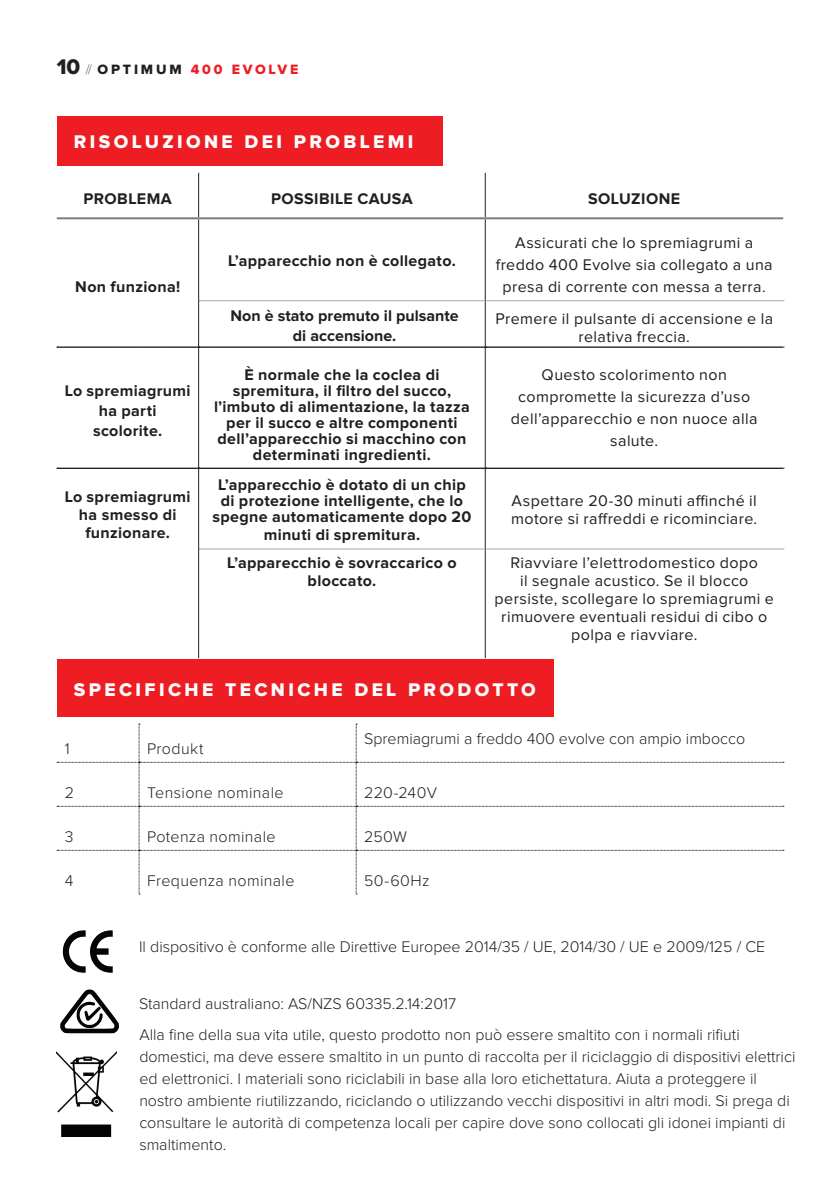
<style>
.page{position:relative;width:840px;height:1191px;background:#fff}
.page>*{position:absolute;margin:0;border:0;box-sizing:border-box;transform-origin:0 0}
.New_Page_Header_ENGL{font:19px "Proxima Nova Extrabld";letter-spacing:.18em;color:#fff}
.Body_no_indent_CZECH{font:300 16px/22px "Proxima Nova";color:#231f20}
.New_Safety_First_lar{font:700 16px/16px "Proxima Nova";letter-spacing:.02em;color:#231f20;text-align:center}
.New_Safety_First_lar-2{font:16px/18px "Proxima Nova";letter-spacing:.025em;color:#231f20;text-align:center}
.New_Safety_First_lar-3{font:300 16px "Proxima Nova";letter-spacing:.025em;color:#231f20}
.Body_Table_CZECH{font:300 16px "Proxima Nova";color:#231f20}
.Body_fine_print_CZEC{font:300 16px "Proxima Nova";color:#231f20}
.Body_Table_CZECH-2{font:700 16px/20px "Proxima Nova";color:#231f20;text-align:center}
.t1{font:14px "Proxima Nova Extrabld";letter-spacing:.2em;color:#ee1d23}
.s1{font-size:22px;color:#231f20}
.s2{font-family:"Proxima Nova";font-weight:100;color:#231f20}
.s3{color:#231f20}
</style>
<div class="page">
<div style="left:57px;top:116px;width:385px;height:49px;background:#ee1d23"></div>
<hr style="left:198px;top:173px;width:1px;height:44px;background:#231f20">
<hr style="left:484px;top:173px;width:1px;height:44px;background:#231f20">
<hr style="left:198px;top:219px;width:1px;height:128px;background:#231f20">
<hr style="left:484px;top:219px;width:1px;height:128px;background:#231f20">
<hr style="left:198px;top:347px;width:1px;height:121px;background:#231f20">
<hr style="left:484px;top:347px;width:1px;height:121px;background:#231f20">
<hr style="left:198px;top:468px;width:1px;height:190px;background:#231f20">
<hr style="left:484px;top:468px;width:1px;height:190px;background:#231f20">
<hr style="left:57px;top:217px;width:141px;height:2px;background:#797c7d">
<hr style="left:198px;top:217px;width:287px;height:2px;background:#797c7d">
<hr style="left:485px;top:217px;width:297px;height:2px;background:#797c7d">
<svg style="left:57px;top:347px;width:726px;height:1px"></svg>
<svg style="left:57px;top:468px;width:726px;height:1px"></svg>
<svg style="left:199px;top:300px;width:584px;height:1px"></svg>
<svg style="left:199px;top:548px;width:584px;height:1px"></svg>
<div style="left:57px;top:659px;width:496px;height:58px;background:#ee1d23"></div>
<svg style="left:57px;top:723px;width:726px;height:171px"></svg>
<svg style="left:62px;top:930px;width:51px;height:43px"></svg>
<svg style="left:60px;top:989px;width:59px;height:44px"></svg>
<img style="left:57px;top:1052px;width:59px;height:84px">
<p class="t1" style="left:57px;top:63px;width:243px"><span class="s1">10</span> <span class="s2">//</span> <span class="s3">OPTIMUM</span> 400 EVOLVE</p>
<p class="New_Page_Header_ENGL" style="left:74px;top:133px;width:341px">RISOLUZIONE DEI PROBLEMI</p>
<p class="New_Safety_First_lar" style="left:83px;top:191px;width:90px">PROBLEMA</p>
<p class="New_Safety_First_lar" style="left:271px;top:191px;width:143px">POSSIBILE CAUSA</p>
<p class="New_Safety_First_lar" style="left:588px;top:191px;width:93px">SOLUZIONE</p>
<p class="New_Safety_First_lar" style="left:75px;top:279px;width:106px">Non funziona!</p>
<p class="New_Safety_First_lar" style="left:65px;top:381px;width:127px;line-height:20px">Lo spremiagrumi ha parti scolorite.</p>
<p class="New_Safety_First_lar" style="left:65px;top:488px;width:127px;line-height:18px">Lo spremiagrumi ha smesso di funzionare.</p>
<p class="New_Safety_First_lar" style="left:228px;top:253px;width:229px">L’apparecchio non è collegato.</p>
<p class="Body_Table_CZECH-2" style="left:230px;top:306px;width:229px">Non è stato premuto il pulsante di accensione.</p>
<p class="New_Safety_First_lar-2" style="left:495px;top:232px;width:278px;line-height:22px">Assicurati che lo spremiagrumi a freddo 400 Evolve sia collegato a una presa di corrente con messa a terra.</p>
<p class="New_Safety_First_lar-2" style="left:495px;top:310px;width:279px">Premere il pulsante di accensione e la relativa freccia.</p>
<p class="New_Safety_First_lar" style="left:214px;top:367px;width:257px">È normale che la coclea di spremitura, il filtro del succo, l’imbuto di alimentazione, la tazza per il succo e altre componenti dell’apparecchio si macchino con determinati ingredienti.</p>
<p class="New_Safety_First_lar-2" style="left:510px;top:364px;width:248px;line-height:22px">Questo scolorimento non compromette la sicurezza d’uso dell’apparecchio e non nuoce alla salute.</p>
<p class="New_Safety_First_lar" style="left:212px;top:477px;width:260px">L’apparecchio è dotato di un chip di protezione intelligente, che lo spegne automaticamente dopo 20</p>
<p class="New_Safety_First_lar" style="left:263px;top:527px;width:158px">minuti di spremitura.</p>
<p class="New_Safety_First_lar" style="left:227px;top:554px;width:231px;line-height:18px">L’apparecchio è sovraccarico o bloccato.</p>
<p class="New_Safety_First_lar-2" style="left:511px;top:492px;width:247px;text-align:left">Aspettare 20-30 minuti affinché il motore si raffreddi e ricominciare.</p>
<p class="New_Safety_First_lar-2" style="left:494px;top:554px;width:280px">Riavviare l’elettrodomestico dopo<br>il segnale acustico. Se il blocco persiste, scollegare lo spremiagrumi e rimuovere eventuali residui di cibo o polpa e riavviare.</p>
<p class="New_Page_Header_ENGL" style="left:74px;top:680px;width:463px">SPECIFICHE TECNICHE DEL PRODOTTO</p>
<p class="New_Safety_First_lar-3" style="left:65px;top:741px;width:6px">1</p>
<p class="New_Safety_First_lar-3" style="left:147px;top:741px;width:58px">Produkt</p>
<p class="Body_Table_CZECH" style="left:364px;top:732px;width:382px">Spremiagrumi a freddo 400 evolve con ampio imbocco</p>
<p class="New_Safety_First_lar-3" style="left:65px;top:785px;width:11px">2</p>
<p class="New_Safety_First_lar-3" style="left:147px;top:785px;width:138px">Tensione nominale</p>
<p class="New_Safety_First_lar-3" style="left:364px;top:785px;width:74px">220-240V</p>
<p class="New_Safety_First_lar-3" style="left:65px;top:829px;width:10px">3</p>
<p class="New_Safety_First_lar-3" style="left:147px;top:829px;width:130px">Potenza nominale</p>
<p class="New_Safety_First_lar-3" style="left:364px;top:829px;width:45px">250W</p>
<p class="New_Safety_First_lar-3" style="left:65px;top:873px;width:10px">4</p>
<p class="New_Safety_First_lar-3" style="left:147px;top:873px;width:149px">Frequenza nominale</p>
<p class="New_Safety_First_lar-3" style="left:364px;top:873px;width:67px">50-60Hz</p>
<p class="Body_no_indent_CZECH" style="left:139px;top:936px;width:627px">Il dispositivo è conforme alle Direttive Europee 2014/35 / UE, 2014/30 / UE e 2009/125 / CE</p>
<p class="Body_fine_print_CZEC" style="left:139px;top:996px;width:318px">Standard australiano: AS/NZS 60335.2.14:2017</p>
<p class="Body_no_indent_CZECH" style="left:139px;top:1024px;width:657px">Alla fine della sua vita utile, questo prodotto non può essere smaltito con i normali rifiuti domestici, ma deve essere smaltito in un punto di raccolta per il riciclaggio di dispositivi elettrici ed elettronici. I materiali sono riciclabili in base alla loro etichettatura. Aiuta a proteggere il nostro ambiente riutilizzando, riciclando o utilizzando vecchi dispositivi in altri modi. Si prega di consultare le autorità di competenza locali per capire dove sono collocati gli idonei impianti di smaltimento.</p>
</div>
